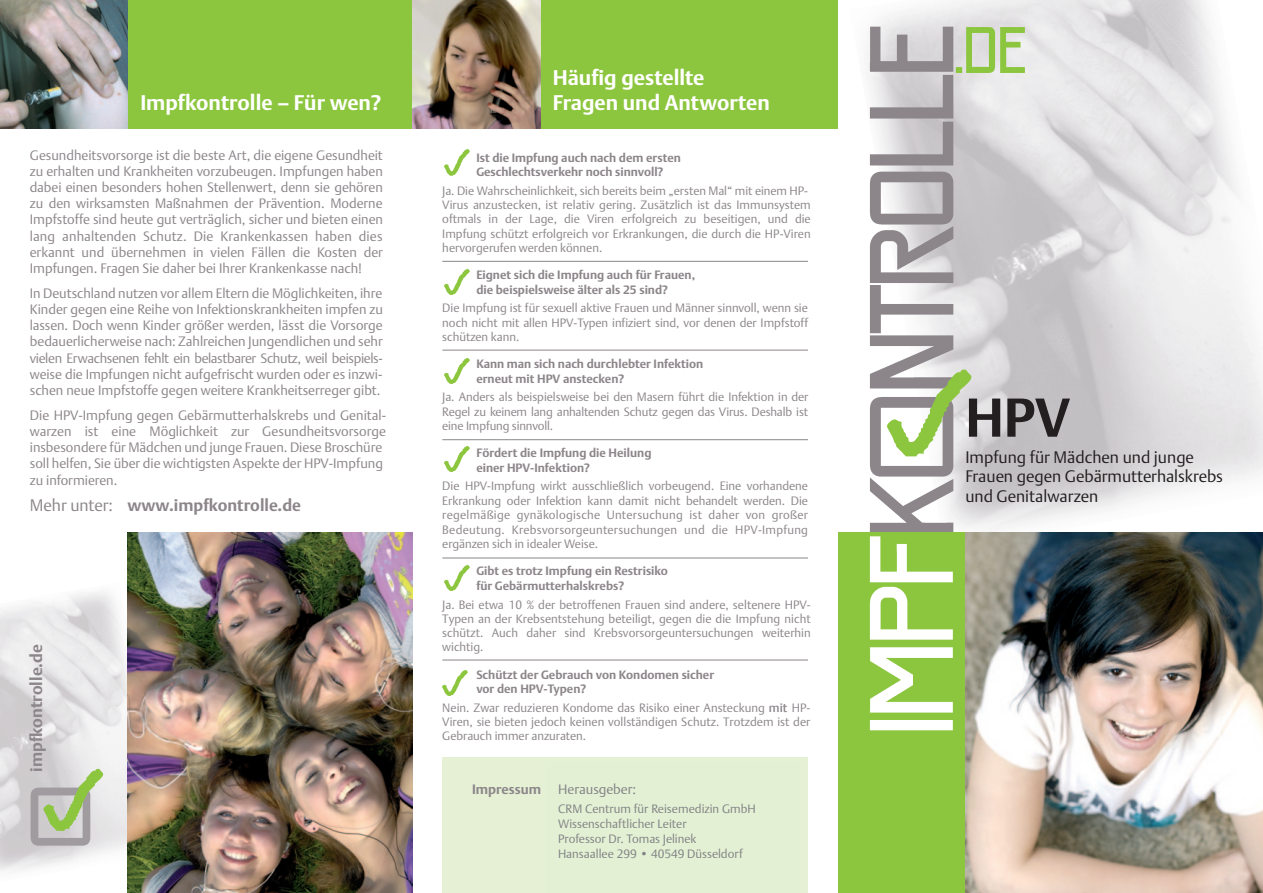
<style>
.page{position:relative;width:1263px;height:893px;background:#fff}
.page>*{position:absolute;margin:0;border:0;box-sizing:border-box;transform-origin:0 0}
.t1{font:54px "Thieme Argo One S Bold";color:#231f20}
.t2{font:21px "Thieme Argo One S Bold";color:#fff}
.t3{font:16.5px/19.8px "Thieme Argo One S Regular";color:#231f20}
.t4{font:16.5px "Thieme Argo One S Bold";color:#8c868a}
.t5{font:13.5px/16.2px "Thieme Argo One S Regular";color:#8c868a;text-align:justify}
.t6{font:300 13.5px "Thieme Argo 2008";color:#808285}
.t7{font:13.5px "Thieme Argo One S Bold";color:#8c868a}
.t8{font:12px/14.4px "Thieme Argo One S Regular";color:#8c868a;text-align:justify}
.t9{font:12px/14.4px "Thieme Argo One S Bold";color:#8c868a}
.t10{font:300 12px/15px "Thieme Argo 2008";color:#808285}
.s1{font-family:"Thieme Argo One S Regular"}
.s2{font-family:"Thieme Argo 2008";font-weight:300}
.s3{font-family:"Thieme Argo 2011";font-weight:500}
</style>
<div class="page">
<img style="left:0;top:0;width:1263px;height:893px">
<div style="left:546px;top:763px;width:255px;height:130px;background:#e4f0d4"></div>
<h2 class="t2" style="left:553px;top:65px;width:153px">Häufig gestellte</h2>
<h2 class="t2" style="left:140px;top:90px;width:242px">Impfkontrolle – Für wen?</h2>
<h2 class="t2" style="left:553px;top:90px;width:219px">Fragen und Antworten</h2>
<p class="t5" style="left:30px;top:147px;width:355px">Gesundheitsvorsorge ist die beste Art, die eigene Gesundheit zu erhalten und Krankheiten vorzubeugen. Impfungen haben dabei einen besonders hohen Stellenwert, denn sie gehören zu den wirksamsten Maßnahmen der Prävention. Moderne Impfstoffe sind heute gut verträglich, sicher und bieten einen lang anhaltenden Schutz. Die Krankenkassen haben dies erkannt und übernehmen in vielen Fällen die Kosten der Impfungen. Fragen Sie daher bei Ihrer Krankenkasse nach!</p>
<p class="t5" style="left:30px;top:285px;width:355px">In Deutschland nutzen vor allem Eltern die Möglichkeiten, ihre Kinder gegen eine Reihe von Infektionskrankheiten impfen zu lassen. Doch wenn Kinder größer werden, lässt die Vorsorge bedauerlicherweise nach: Zahlreichen Jungendlichen und sehr vielen Erwachsenen fehlt ein belastbarer Schutz, weil beispiels&shy;weise die Impfungen nicht aufgefrischt wurden oder es inzwi&shy;schen neue Impfstoffe gegen weitere Krankheitserreger gibt.</p>
<p class="t5" style="left:30px;top:407px;width:358px;text-align:left">Die HPV-Impfung gegen Gebärmutterhalskrebs und Genital&shy;warzen ist eine Möglichkeit zur Gesundheitsvorsorge insbesondere für Mädchen und junge Frauen. Diese Broschüre soll helfen, Sie über die wichtigsten Aspekte der HPV-Impfung zu informieren.</p>
<h3 class="t4" style="left:30px;top:496px;width:273px"><span class="s1">Mehr unter:</span> www.impfkontrolle.de</h3>
<p class="t9" style="left:476px;top:150px;width:206px">Ist die Impfung auch nach dem ersten<br>Geschlechtsverkehr noch sinnvoll?</p>
<p class="t8" style="left:442px;top:183px;width:370px;text-align:left">Ja. Die Wahrscheinlichkeit, sich bereits beim „ersten Mal“ mit einem HP-Virus anzustecken, ist relativ gering. Zusätzlich ist das Immunsystem oftmals in der Lage, die Viren erfolgreich zu beseitigen, und die Impfung schützt erfolgreich vor Erkrankungen, die durch die HP-Viren hervorgerufen werden können.</p>
<p class="t9" style="left:476px;top:268px;width:220px">Eignet sich die Impfung auch für Frauen, die beispielsweise älter als 25 sind?</p>
<p class="t8" style="left:442px;top:301px;width:367px">Die Impfung ist für sexuell aktive Frauen und Männer sinnvoll, wenn sie noch nicht mit allen HPV-Typen infiziert sind, vor denen der Impfstoff schützen kann.</p>
<p class="t9" style="left:476px;top:357px;width:228px">Kann man sich nach durchlebter Infektion erneut mit HPV anstecken?</p>
<p class="t8" style="left:442px;top:390px;width:367px">Ja. Anders als beispielsweise bei den Masern führt die Infektion in der Regel zu keinem lang anhaltenden Schutz gegen das Virus. Deshalb ist eine Impfung sinnvoll.</p>
<p class="t9" style="left:476px;top:446px;width:177px">Fördert die Impfung die Heilung einer HPV-Infektion?</p>
<p class="t8" style="left:442px;top:479px;width:367px">Die HPV-Impfung wirkt ausschließlich vorbeugend. Eine vorhandene Erkrankung oder Infektion kann damit nicht behandelt werden. Die regelmäßige gynäkologische Untersuchung ist daher von großer Bedeutung. Krebsvorsorgeuntersuchungen und die HPV-Impfung ergänzen sich in idealer Weise.</p>
<p class="t9" style="left:476px;top:564px;width:193px">Gibt es trotz Impfung ein Restrisiko für Gebärmutterhalskrebs?</p>
<p class="t8" style="left:442px;top:597px;width:370px">Ja. Bei etwa <span class="s2">10</span> % der betroffenen Frauen sind andere, seltenere HPV-Typen an der Krebsentstehung beteiligt, gegen die <span class="s2">die Impfung nicht schützt</span>. Auch daher sind Krebsvorsorgeuntersuchungen weiterhin wichtig.</p>
<p class="t9" style="left:476px;top:667px;width:239px">Schützt der Gebrauch von Kondomen sicher vor den HPV-Typen?</p>
<p class="t8" style="left:442px;top:700px;width:370px">Nein. Zwar reduzieren Kondome das Risiko einer Ansteckung <span class="s3">mit</span> HP-Viren, sie bieten jedoch keinen vollständigen Schutz. Trotzdem ist der Gebrauch immer anzuraten.</p>
<h3 class="t4" style="left:27px;top:772px;width:129px;rotate:-90deg">impfkontrolle.de</h3>
<p class="t7" style="left:472px;top:781px;width:70px">Impressum</p>
<p class="t6" style="left:558px;top:780px;width:80px">Herausgeber:</p>
<p class="t10" style="left:558px;top:801px;width:199px">CRM Centrum für Reisemedizin GmbH<br>Wissenschaftlicher Leiter<br>Professor Dr. Tomas Jelinek<br>Hansaallee 299 • 40549 Düsseldorf</p>
<p class="t8" style="left:557px;top:797px;width:234px;text-align:left">CRM Centrum für Reisemedizin GmbH<br>Wissenschaftlicher Leiter PD Dr.Tomas Jelinek<br>Hansaallee 321 • 40549 Düsseldorf</p>
<h1 class="t1" style="left:965px;top:385px;width:106px">HPV</h1>
<h3 class="t3" style="left:965px;top:447px;width:259px">Impfung für Mädchen und junge<br>Frauen gegen Gebärmutterhalskrebs und Genitalwarzen</h3>
</div>
